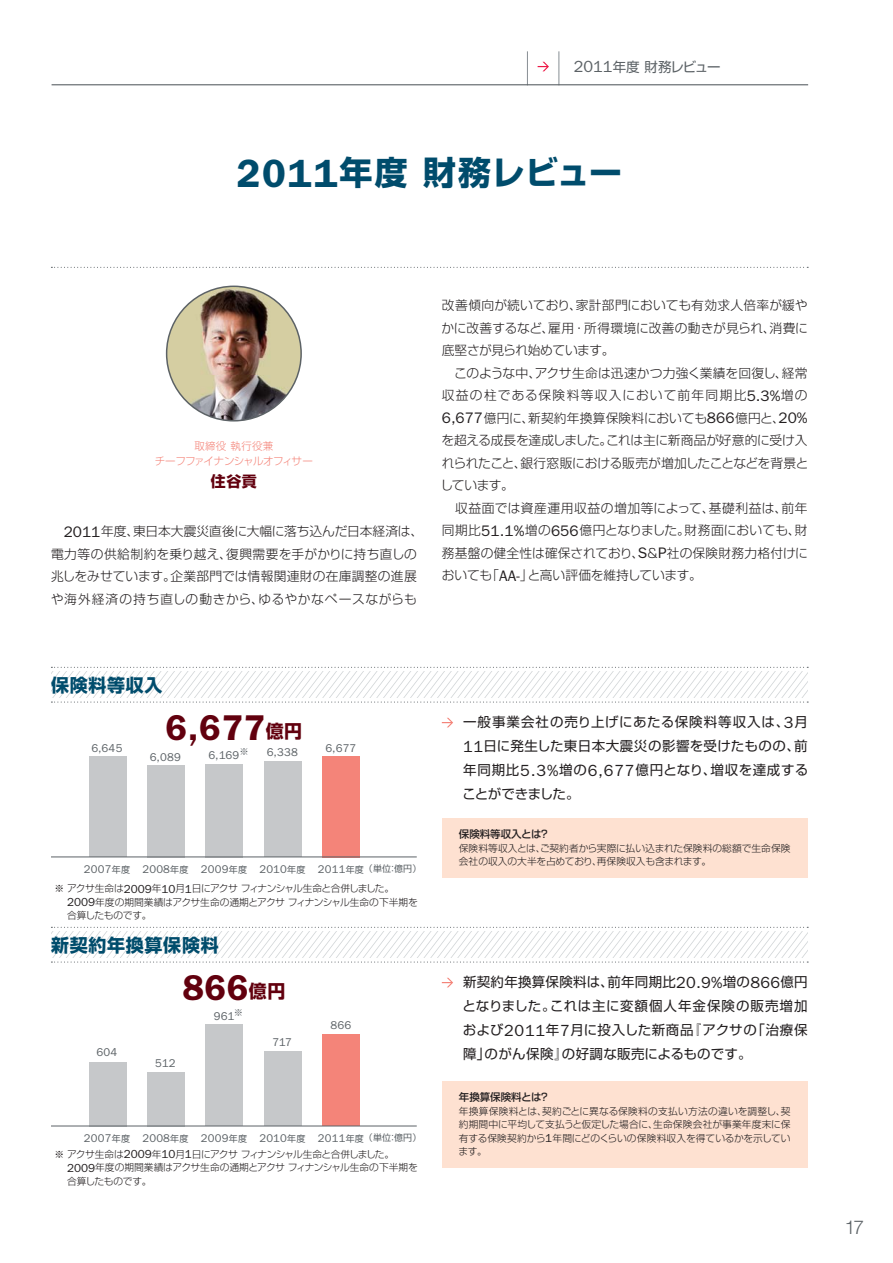
<style>
.page{position:relative;width:893px;height:1263px;background:#fff}
.page>*{position:absolute;margin:0;border:0;box-sizing:border-box;transform-origin:0 0}
.t1{font:600 36px "ITC Franklin Gothic Std";letter-spacing:.015em;color:#62000e}
.t2{font:33px "Shin Go Pr 5 Bold 90 msp RKSJ H";letter-spacing:.02em;color:#004c6c}
.t3{font:300 19.05px "Helvetica Neue LT Std";color:#5c6266}
.t4{font:18px "Shin Go Pr 5 Bold 90 msp RKSJ H";letter-spacing:.04em;color:#004c6c}
.t5{font:15px "Shin Go Pr 5 Bold 90 msp RKSJ H";color:#62000e}
.t6{font:13.5px/24px "Shin Go Pr 5 Regular 90 msp RKSJ H";letter-spacing:.025em;color:#231f20;text-align:justify}
.t7{font:13.5px "Shin Go Pr 5 Regular 90 msp RKSJ H";letter-spacing:-.07em;color:#5c6266}
.t8{font:12.75px/22.5px "Shin Go Pr 5 Light 90 msp RKSJ H";letter-spacing:.01em;color:#231f20}
.t9{font:11.55px "Franklin Gothic";letter-spacing:.02em;color:#5c6266}
.t10{font:11.25px "ITC Franklin Gothic Std";letter-spacing:.02em;color:#5c6266}
.t11{font:10.5px/15px "Shin Go Pr 5 Light 90 msp RKSJ H";letter-spacing:-.03em;color:#f48479;text-align:center}
.t12{font:10.5px "Shin Go Pr 5 Medium 90 msp RKSJ H";color:#231f20}
.t13{font:9.75px/13.5px "Shin Go Pr 5 Light 90 msp RKSJ H";letter-spacing:-.045em;color:#231f20}
.t14{font:9.75px/13.5px "Shin Go Pr 5 Light 90 msp RKSJ H";letter-spacing:-.02em;color:#231f20;text-align:justify}
.t15{font:9.75px/13.5px "Shin Go Pr 5 Light 90 msp RKSJ H";color:#231f20}
.t16{font:9.3px "Shin Go Pro Regular 90 msp RKSJ H";color:#5c6266}
.s1{font-family:"ITC Franklin Gothic Std";font-size:16.2px}
.s2{font-family:"ITC Franklin Gothic Std";font-weight:600;font-size:39.6px}
.s3{font-family:"ITC Franklin Gothic Std";font-size:15.3px}
.s4{font-family:"Shin Go Pr 5 Bold 90 msp RKSJ H";font-weight:400;font-size:18px}
.s5{font-family:"Shin Go Pr 5 Regular 90 msp RKSJ H";font-size:9px}
.s6{font-family:"ITC Franklin Gothic Std";font-size:11.7px}
</style>
<div class="page">
<svg style="left:51px;top:927px;width:757px;height:36px"></svg>
<svg style="left:51px;top:667px;width:757px;height:36px"></svg>
<div style="left:322px;top:756px;width:38px;height:101px;background:#f48479"></div>
<div style="left:264px;top:761px;width:38px;height:96px;background:#c6c8ca"></div>
<div style="left:205px;top:764px;width:38px;height:93px;background:#c6c8ca"></div>
<div style="left:147px;top:765px;width:38px;height:92px;background:#c6c8ca"></div>
<div style="left:89px;top:757px;width:38px;height:100px;background:#c6c8ca"></div>
<hr style="left:51px;top:857px;width:366px;height:1px;background:#5c6266">
<div style="left:322px;top:1034px;width:38px;height:92px;background:#f48479"></div>
<div style="left:264px;top:1051px;width:38px;height:75px;background:#c6c8ca"></div>
<div style="left:205px;top:1024px;width:38px;height:102px;background:#c6c8ca"></div>
<div style="left:147px;top:1072px;width:38px;height:54px;background:#c6c8ca"></div>
<div style="left:89px;top:1062px;width:38px;height:64px;background:#c6c8ca"></div>
<hr style="left:51px;top:1126px;width:366px;height:1px;background:#5c6266">
<img style="left:167px;top:286px;width:134px;height:134px">
<svg style="left:442px;top:978px;width:11px;height:9px"></svg>
<svg style="left:442px;top:718px;width:11px;height:9px"></svg>
<div style="left:442px;top:819px;width:365px;height:59px;background:#fee1d1"></div>
<div style="left:442px;top:1081px;width:365px;height:87px;background:#fee1d1"></div>
<hr style="left:558px;top:51px;width:1px;height:34px;background:#878e93">
<hr style="left:527px;top:51px;width:1px;height:34px;background:#878e93">
<hr style="left:52px;top:84px;width:756px;height:1px;background:#5c6266">
<svg style="left:51px;top:267px;width:757px;height:1px"></svg>
<svg style="left:538px;top:62px;width:11px;height:9px"></svg>
<p class="t7" style="left:574px;top:62px;width:148px"><span class="s1">2011</span>年度財務レビュー</p>
<h2 class="t2" style="left:236px;top:160px;width:387px"><span class="s2">2011</span>年度財務レビュー</h2>
<p class="t11" style="left:155px;top:440px;width:160px">取締役執行役兼<br>チーフファイナンシャルオフィサー</p>
<p class="t5" style="left:211px;top:476px;width:48px">住谷貢</p>
<p class="t8" style="left:51px;top:522px;width:374px;text-indent:13px"><span class="s3">2011</span>年度、東日本大震災直後に大幅に落ち込んだ日本経済は、電力等の供給制約を乗り越え、復興需要を手がかりに持ち直しの兆しをみせています。企業部門では情報関連財の在庫調整の進展や海外経済の持ち直しの動きから、ゆるやかなペースながらも</p>
<p class="t8" style="left:440px;top:296px;width:370px">改善傾向が続いており、家計部門においても有効求人倍率が緩やかに改善するなど、雇用・所得環境に改善の動きが見られ、消費に底堅さが見られ始めています。<br>　このような中、アクサ生命は迅速かつ力強く業績を回復し、経常収益の柱である保険料等収入において前年同期比<span class="s3">5.3%</span>増の<br><span class="s3">6,677</span>億円に、新契約年換算保険料においても<span class="s3">866</span>億円と、<span class="s3">20%</span>を超える成長を達成しました。これは主に新商品が好意的に受け入れられたこと、銀行窓販における販売が増加したことなどを背景としています。<br>　収益面では資産運用収益の増加等によって、基礎利益は、前年同期比<span class="s3">51.1%</span>増の<span class="s3">656</span>億円となりました。財務面においても、財務基盤の健全性は確保されており、<span class="s3">S</span>＆<span class="s3">P</span>社の保険財務力格付けにおいても「<span class="s3">AA-</span>」と高い評価を維持しています。</p>
<h3 class="t4" style="left:51px;top:678px;width:113px">保険料等収入</h3>
<h1 class="t1" style="left:166px;top:706px;width:138px">6,677<span class="s4">億円</span></h1>
<p class="t9" style="left:91px;top:744px;width:33px">6,645</p>
<p class="t9" style="left:325px;top:744px;width:32px">6,677</p>
<p class="t9" style="left:150px;top:753px;width:33px">6,089</p>
<p class="t9" style="left:208px;top:751px;width:42px">6,169<sup>※</sup></p>
<p class="t9" style="left:267px;top:748px;width:33px">6,338</p>
<p class="t10" style="left:84px;top:865px;width:339px">2007<span class="s5">年度</span> 2008<span class="s5">年度</span> 2009<span class="s5">年度</span> 2010<span class="s5">年度</span> 2011<span class="s5">年度（単位：億円）</span></p>
<p class="t13" style="left:67px;top:883px;width:352px;text-indent:-13px">※ アクサ生命は<span class="s6">2009</span>年<span class="s6">10</span>月<span class="s6">1</span>日にアクサフィナンシャル生命と合併しました。<br><span class="s6">2009</span>年度の期間業績はアクサ生命の通期とアクサフィナンシャル生命の下半期を合算したものです。</p>
<h3 class="t4" style="left:51px;top:938px;width:169px">新契約年換算保険料</h3>
<p class="t6" style="left:462px;top:712px;width:347px">一般事業会社の売り上げにあたる保険料等収入は、<span class="s1">3</span>月<span class="s1">11</span>日に発生した東日本大震災の影響を受けたものの、前年同期比<span class="s1">5.3%</span>増の<span class="s1">6,677</span>億円となり、増収を達成することができました。</p>
<p class="t12" style="left:459px;top:830px;width:92px">保険料等収入とは？</p>
<p class="t15" style="left:459px;top:843px;width:333px">保険料等収入とは、ご契約者から実際に払い込まれた保険料の総額で生命保険会社の収入の大半を占めており、再保険収入も含まれます。</p>
<p class="t9" style="left:97px;top:1048px;width:22px">604</p>
<p class="t9" style="left:155px;top:1059px;width:22px">512</p>
<h1 class="t1" style="left:182px;top:966px;width:104px">866<span class="s4">億円</span></h1>
<p class="t6" style="left:462px;top:972px;width:347px">新契約年換算保険料は、前年同期比<span class="s1">20.9%</span>増の<span class="s1">866</span>億円となりました。これは主に変額個人年金保険の販売増加および<span class="s1">2011</span>年<span class="s1">7</span>月に投入した新商品『アクサの「治療保障」のがん保険』の好調な販売によるものです。</p>
<p class="t16" style="left:234px;top:1009px;width:11px">※</p>
<p class="t9" style="left:214px;top:1012px;width:22px">961</p>
<p class="t9" style="left:330px;top:1021px;width:22px">866</p>
<p class="t9" style="left:273px;top:1039px;width:21px">717</p>
<p class="t10" style="left:84px;top:1134px;width:339px">2007<span class="s5">年度</span> 2008<span class="s5">年度</span> 2009<span class="s5">年度</span> 2010<span class="s5">年度</span> 2011<span class="s5">年度（単位：億円）</span></p>
<p class="t13" style="left:67px;top:1149px;width:352px;text-indent:-13px">※ アクサ生命は<span class="s6">2009</span>年<span class="s6">10</span>月<span class="s6">1</span>日にアクサフィナンシャル生命と合併しました。<br><span class="s6">2009</span>年度の期間業績はアクサ生命の通期とアクサフィナンシャル生命の下半期を合算したものです。</p>
<p class="t12" style="left:459px;top:1093px;width:92px">年換算保険料とは？</p>
<p class="t14" style="left:458px;top:1105px;width:334px">年換算保険料とは、契約ごとに異なる保険料の支払い方法の違いを調整し、契約期間中に平均して支払うと仮定した場合に、生命保険会社が事業年度末に保有する保険契約から<span class="s6">1</span>年間にどのくらいの保険料収入を得ているかを示しています。</p>
<h3 class="t3" style="left:845px;top:1216px;width:21px">17</h3>
</div>
